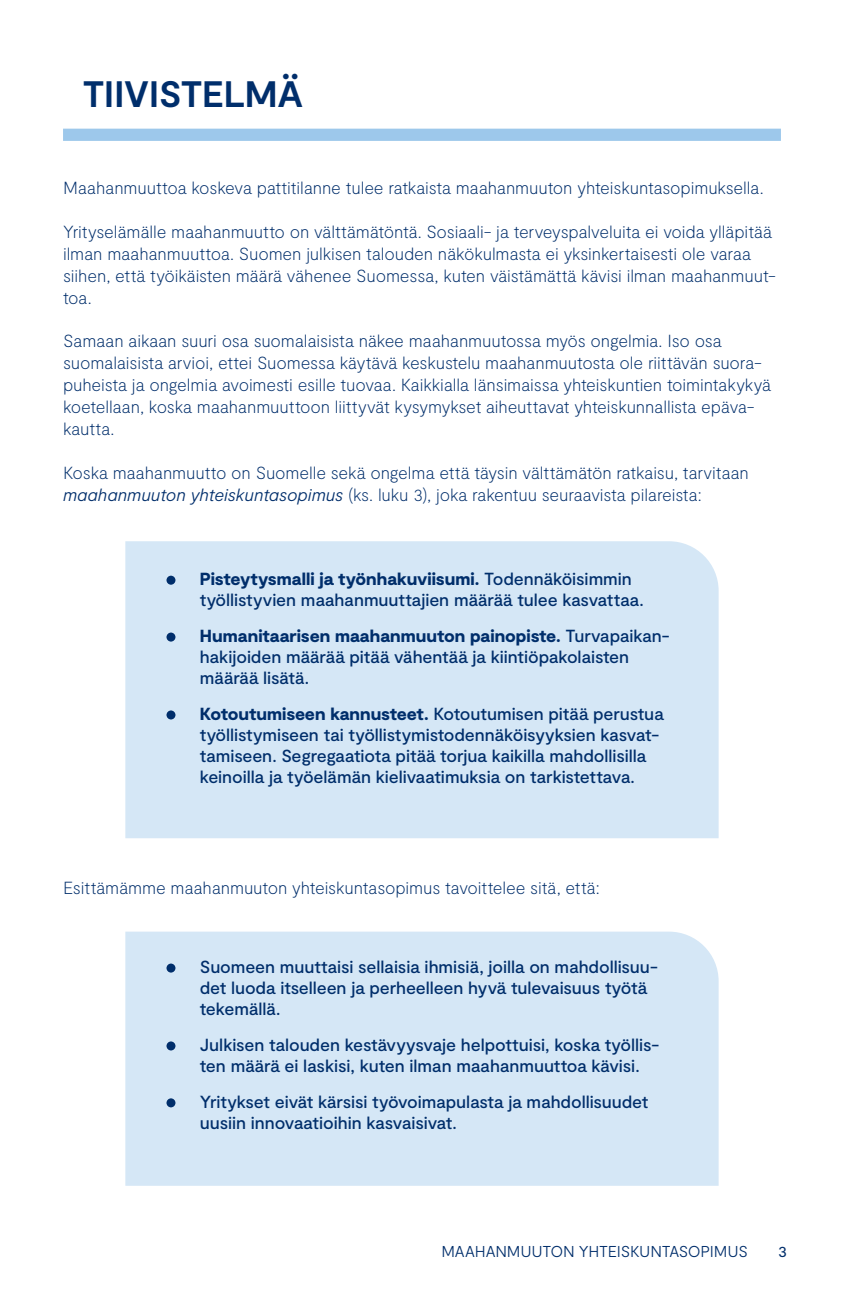
<style>
.page{position:relative;width:844px;height:1290px;background:#fff}
.page>*{position:absolute;margin:0;border:0;box-sizing:border-box;transform-origin:0 0}
.Otsikko{font:700 36.75px "Moderat";letter-spacing:-.005em;color:#002e6b}
.Leipis{font:100 17.5px/21.9px "Moderat";letter-spacing:-.01em;color:#002e6b}
.t1{font:500 17.5px/21px "Moderat";letter-spacing:-.005em;color:#002e6b}
.t2{font:300 15.75px "Moderat";letter-spacing:-.015em;color:#002e6b}
.t3{font:15.75px "Moderat";color:#002e6b}
.s1{font-weight:300;font-style:italic}
.s2{font-weight:900;font-size:52.5px}
.s3{font-weight:900}
</style>
<div class="page">
<div style="left:63px;top:129px;width:717px;height:12px;background:#9dc8eb"></div>
<div style="left:125px;top:541px;width:593px;height:297px;background:#d5e7f6"></div>
<div style="left:125px;top:931px;width:593px;height:255px;background:#d5e7f6"></div>
<p class="Otsikko" style="left:83px;top:73px;width:222px">TIIVISTELMÄ</p>
<p class="Leipis" style="left:63px;top:177px;width:702px">Maahanmuuttoa koskeva pattitilanne tulee ratkaista maahanmuuton yhteiskuntasopimuksella.</p>
<p class="Leipis" style="left:63px;top:221px;width:714px">Yrityselämälle maahanmuutto on välttämätöntä. Sosiaali- ja terveyspalveluita ei voida ylläpitää ilman maahanmuuttoa. Suomen julkisen talouden näkökulmasta ei yksinkertaisesti ole varaa siihen, että työikäisten määrä vähenee Suomessa, kuten väistämättä kävisi ilman maahanmuut&shy;toa.</p>
<p class="Leipis" style="left:63px;top:331px;width:709px">Samaan aikaan suuri osa suomalaisista näkee maahanmuutossa myös ongelmia. Iso osa suomalaisista arvioi, ettei Suomessa käytävä keskustelu maahanmuutosta ole riittävän suora&shy;puheista ja ongelmia avoimesti esille tuovaa. Kaikkialla länsimaissa yhteiskuntien toimintakykyä koetellaan, koska maahanmuuttoon liittyvät kysymykset aiheuttavat yhteiskunnallista epäva&shy;kautta.</p>
<p class="Leipis" style="left:63px;top:462px;width:687px">Koska maahanmuutto on Suomelle sekä ongelma että täysin välttämätön ratkaisu, tarvitaan <span class="s1">maahanmuuton yhteiskuntasopimus</span> (ks. luku 3), joka rakentuu seuraavista pilareista:</p>
<p class="t1" style="left:200px;top:569px;width:445px;text-indent:-35px"><span class="s2">•</span> <span class="s3">Pisteytysmalli ja työnhakuviisumi.</span> Todennäköisimmin työllistyvien maahanmuuttajien määrää tulee kasvattaa.</p>
<p class="t1" style="left:200px;top:626px;width:471px;text-indent:-35px"><span class="s2">•</span> <span class="s3">Humanitaarisen maahanmuuton painopiste.</span> Turvapaikan&shy;hakijoiden määrää pitää vähentää ja kiintiöpakolaisten määrää lisätä.</p>
<p class="t1" style="left:200px;top:704px;width:465px;text-indent:-35px"><span class="s2">•</span> <span class="s3">Kotoutumiseen kannusteet.</span> Kotoutumisen pitää perustua työllistymiseen tai työllistymistodennäköisyyksien kasvat&shy;tamiseen. Segregaatiota pitää torjua kaikilla mahdollisilla keinoilla ja työelämän kielivaatimuksia on tarkistettava.</p>
<p class="Leipis" style="left:63px;top:877px;width:538px">Esittämämme maahanmuuton yhteiskuntasopimus tavoittelee sitä, että:</p>
<p class="t1" style="left:200px;top:957px;width:459px;text-indent:-35px"><span class="s2">•</span> Suomeen muuttaisi sellaisia ihmisiä, joilla on mahdollisuu&shy;det luoda itselleen ja perheelleen hyvä tulevaisuus työtä tekemällä.</p>
<p class="t1" style="left:200px;top:1035px;width:461px;text-indent:-35px"><span class="s2">•</span> Julkisen talouden kestävyysvaje helpottuisi, koska työllis&shy;ten määrä ei laskisi, kuten ilman maahanmuuttoa kävisi.</p>
<p class="t1" style="left:200px;top:1092px;width:450px;text-indent:-35px"><span class="s2">•</span> Yritykset eivät kärsisi työvoimapulasta ja mahdollisuudet uusiin innovaatioihin kasvaisivat.</p>
<p class="t2" style="left:441px;top:1242px;width:308px">MAAHANMUUTON YHTEISKUNTASOPIMUS</p>
<p class="t3" style="left:778px;top:1242px;width:10px">3</p>
</div>
